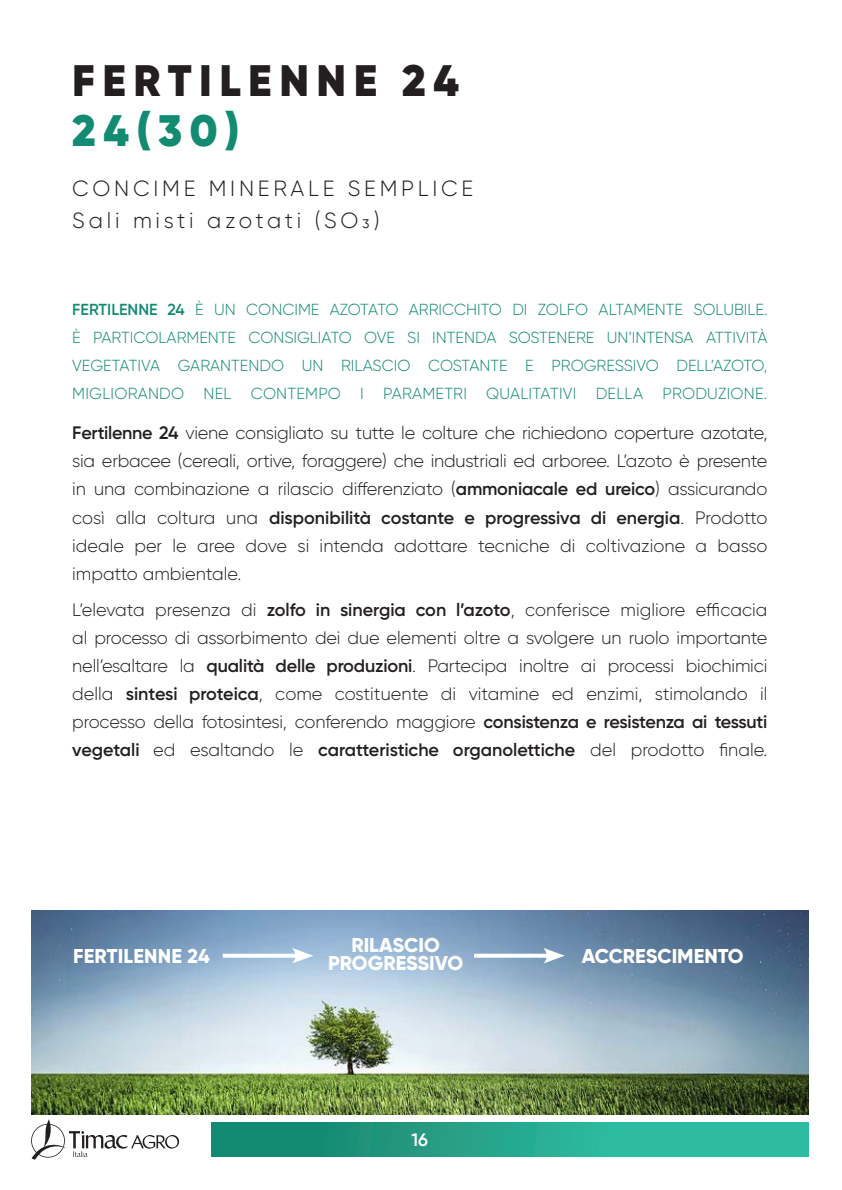
<style>
.page{position:relative;width:842px;height:1190px;background:#fff}
.page>*{position:absolute;margin:0;border:0;box-sizing:border-box;transform-origin:0 0}
.t1{font:900 44px "Gilroy";letter-spacing:.17em;color:#231f20}
.t2{font:900 44px "Gilroy";color:#138b73}
.t3{font:300 22px "Gilroy";letter-spacing:.17em;color:#231f20}
.t4{font:800 20px/18px "Gilroy";color:#fff;text-align:center}
.t5{font:300 18px/28px "Gilroy";letter-spacing:-.01em;color:#231f20}
.t6{font:600 18px "Gilroy";color:#231f20}
.t7{font:600 18px "Gilroy";color:#fff}
.t8{font:300 16px "Gilroy";color:#138b73}
.s1{font-weight:600}
.s2{font-weight:300}
</style>
<div class="page">
<img style="left:31px;top:910px;width:777px;height:203px">
<svg style="left:222px;top:953px;width:70px;height:4px"></svg>
<svg style="left:292px;top:947px;width:21px;height:16px"></svg>
<svg style="left:474px;top:953px;width:69px;height:4px"></svg>
<svg style="left:543px;top:947px;width:21px;height:16px"></svg>
<div style="left:211px;top:1121px;width:597px;height:35px;background:linear-gradient(to right,#14856e,#34c8ab)"></div>
<svg style="left:32px;top:1119px;width:147px;height:40px"></svg>
<p class="t1" style="left:72px;top:53px;width:388px">FERTILENNE 24</p>
<p class="t2" style="left:72px;top:103px;width:169px">24(30)</p>
<p class="t3" style="left:72px;top:175px;width:402px">CONCIME MINERALE SEMPLICE</p>
<p class="t3" style="left:72px;top:207px;width:308px">Sali misti azotati (SO3)</p>
<p class="t8" style="left:72px;top:300px;width:696px"><span class="s1">FERTILENNE 24</span> È UN CONCIME AZOTATO ARRICCHITO DI ZOLFO ALTAMENTE SOLUBILE.</p>
<p class="t8" style="left:72px;top:328px;width:696px">È PARTICOLARMENTE CONSIGLIATO OVE SI INTENDA SOSTENERE UN’INTENSA ATTIVITÀ</p>
<p class="t8" style="left:72px;top:356px;width:696px">VEGETATIVA GARANTENDO UN RILASCIO COSTANTE E PROGRESSIVO DELL’AZOTO,</p>
<p class="t8" style="left:72px;top:384px;width:696px">MIGLIORANDO NEL CONTEMPO I PARAMETRI QUALITATIVI DELLA PRODUZIONE.</p>
<p class="t5" style="left:72px;top:419px;width:696px"><span class="s1">Fertilenne 24</span> viene consigliato su tutte le colture che richiedono coperture azotate,</p>
<p class="t5" style="left:72px;top:447px;width:696px">sia erbacee (cereali, ortive, foraggere) che industriali ed arboree. L’azoto è presente in una combinazione a rilascio differenziato (<span class="s1">ammoniacale ed ureico</span>) assicurando</p>
<p class="t6" style="left:72px;top:506px;width:696px"><span class="s2">così alla coltura una</span> disponibilità costante e progressiva di energia<span class="s2">. Prodotto</span></p>
<p class="t5" style="left:72px;top:531px;width:696px">ideale per le aree dove si intenda adottare tecniche di coltivazione a basso</p>
<p class="t5" style="left:72px;top:559px;width:170px">impatto ambientale.</p>
<p class="t5" style="left:72px;top:595px;width:696px">L’elevata presenza di <span class="s1">zolfo in sinergia con l’azoto</span>, conferisce migliore efficacia al processo di assorbimento dei due elementi oltre a svolgere un ruolo importante</p>
<p class="t5" style="left:72px;top:651px;width:696px">nell’esaltare la <span class="s1">qualità delle produzioni</span>. Partecipa inoltre ai processi biochimici</p>
<p class="t5" style="left:72px;top:679px;width:696px">della <span class="s1">sintesi proteica</span>, come costituente di vitamine ed enzimi, stimolando il</p>
<p class="t5" style="left:72px;top:707px;width:696px">processo della fotosintesi, conferendo maggiore <span class="s1">consistenza e resistenza ai tessuti</span></p>
<p class="t6" style="left:72px;top:738px;width:696px">vegetali <span class="s2">ed esaltando le</span> caratteristiche organolettiche <span class="s2">del prodotto finale.</span></p>
<p class="t4" style="left:73px;top:946px;width:138px">FERTILENNE 24</p>
<p class="t4" style="left:328px;top:935px;width:137px">RILASCIO<br>PROGRESSIVO</p>
<p class="t4" style="left:581px;top:946px;width:163px">ACCRESCIMENTO</p>
<p class="t7" style="left:411px;top:1127px;width:18px">16</p>
</div>
